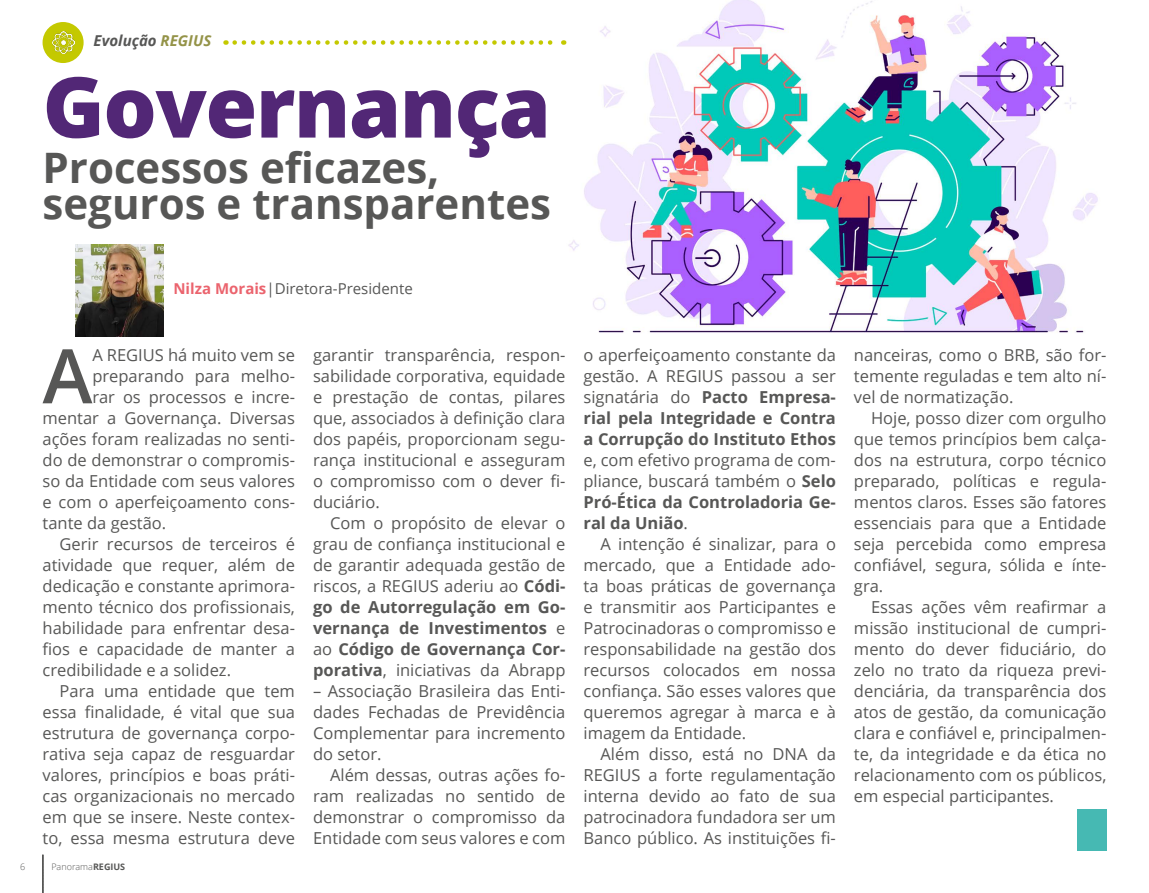
<style>
.page{position:relative;width:1149px;height:893px;background:#fff}
.page>*{position:absolute;margin:0;border:0;box-sizing:border-box;transform-origin:0 0}
.t1{font:800 84px "Open Sans";letter-spacing:-.015em;color:#522776}
.Parágrafo_simples{font:600 75.3px "Open Sans";color:#575756}
.t2{font:700 42px "Open Sans";color:#575756}
.Parágrafo_simples-2{font:16.5px/21px "Open Sans";color:#575756;text-align:justify}
.t3{font:15px "Open Sans";color:#575756}
.t4{font:italic 700 15px "Open Sans";color:#575756}
.t5{font:300 9px "Open Sans";color:#575756}
.s1{color:#949348}
.s2{font-weight:700;color:#eb646e}
.s3{font-weight:700}
</style>
<div class="page">
<svg style="left:43px;top:854px;width:1px;height:39px"></svg>
<img style="left:75px;top:245px;width:88px;height:91px">
<div style="left:43px;top:22px;width:41px;height:41px;background:#c4c900;border-radius:50%"></div>
<div style="left:1076px;top:809px;width:30px;height:41px;background:#46b9b3"></div>
<img style="left:564px;top:0;width:534px;height:333px">
<img style="left:52px;top:31px;width:22px;height:23px">
<svg style="left:234px;top:40px;width:330px;height:5px"></svg>
<p class="t4" style="left:94px;top:30px;width:119px">Evolução <span class="s1">REGIUS</span></p>
<p class="t1" style="left:43px;top:43px;width:509px">Governança</p>
<p class="t2" style="left:43px;top:138px;width:398px">Processos eficazes,</p>
<p class="t2" style="left:43px;top:174px;width:510px">seguros e transparentes</p>
<p class="t3" style="left:173px;top:278px;width:241px"><span class="s2">Nilza Morais</span>|Diretora-Presidente</p>
<p class="Parágrafo_simples" style="left:43px;top:324px;width:51px">A</p>
<p class="Parágrafo_simples-2" style="left:92px;top:344px;width:204px">A REGIUS há muito vem se</p>
<p class="Parágrafo_simples-2" style="left:92px;top:365px;width:204px">preparando para melho-</p>
<p class="Parágrafo_simples-2" style="left:92px;top:386px;width:204px">rar os processos e incre-</p>
<p class="Parágrafo_simples-2" style="left:43px;top:407px;width:254px">mentar a Governança. Diversas</p>
<p class="Parágrafo_simples-2" style="left:43px;top:428px;width:254px">ações foram realizadas no senti-</p>
<p class="Parágrafo_simples-2" style="left:43px;top:449px;width:254px">do de demonstrar o compromis-</p>
<p class="Parágrafo_simples-2" style="left:43px;top:470px;width:254px">so da Entidade com seus valores</p>
<p class="Parágrafo_simples-2" style="left:43px;top:491px;width:254px">e com o aperfeiçoamento cons-</p>
<p class="Parágrafo_simples-2" style="left:43px;top:512px;width:125px">tante da gestão.</p>
<p class="Parágrafo_simples-2" style="left:43px;top:533px;width:254px;text-indent:17px">Gerir recursos de terceiros é atividade que requer, além de dedicação e constante aprimora&shy;mento técnico dos profissionais, habilidade para enfrentar desa&shy;fios e capacidade de manter a credibilidade e a solidez.</p>
<p class="Parágrafo_simples-2" style="left:43px;top:680px;width:254px;text-indent:17px">Para uma entidade que tem essa finalidade, é vital que sua estrutura de governança corpo&shy;rativa seja capaz de resguardar valores, princípios e boas práti&shy;cas organizacionais no mercado em que se insere. Neste contex&shy;to, essa mesma estrutura deve</p>
<p class="t5" style="left:20px;top:861px;width:7px">6</p>
<p class="t5" style="left:51px;top:861px;width:75px">Panorama<span class="s3">REGIUS</span></p>
<p class="Parágrafo_simples-2" style="left:313px;top:344px;width:254px">garantir transparência, respon&shy;sabilidade corporativa, equidade e prestação de contas, pilares que, associados à definição clara dos papéis, proporcionam segu&shy;rança institucional e asseguram o compromisso com o dever fi&shy;duciário.</p>
<p class="Parágrafo_simples-2" style="left:313px;top:512px;width:254px;text-indent:17px">Com o propósito de elevar o grau de confiança institucional e de garantir adequada gestão de riscos, a REGIUS aderiu ao <span class="s3">Códi&shy;go de Autorregulação em Go&shy;vernança de Investimentos</span> e ao <span class="s3">Código de Governança Cor&shy;porativa</span>, iniciativas da Abrapp</p>
<p class="Parágrafo_simples-2" style="left:313px;top:680px;width:254px">– Associação Brasileira das Enti&shy;dades Fechadas de Previdência Complementar para incremento do setor.</p>
<p class="Parágrafo_simples-2" style="left:313px;top:764px;width:254px;text-indent:17px">Além dessas, outras ações fo&shy;ram realizadas no sentido de demonstrar o compromisso da Entidade com seus valores e com</p>
<p class="Parágrafo_simples-2" style="left:583px;top:344px;width:254px">o aperfeiçoamento constante da gestão. A REGIUS passou a ser signatária do <span class="s3">Pacto Empresa&shy;rial pela Integridade e Contra a Corrupção do Instituto Ethos </span>e, com efetivo programa de com&shy;pliance, buscará também o <span class="s3">Selo Pró-Ética da Controladoria Ge&shy;ral da União</span>.</p>
<p class="Parágrafo_simples-2" style="left:583px;top:533px;width:254px;text-indent:17px">A intenção é sinalizar, para o mercado, que a Entidade ado&shy;ta boas práticas de governança e transmitir aos Participantes e Patrocinadoras o compromisso e responsabilidade na gestão dos recursos colocados em nossa confiança. São esses valores que queremos agregar à marca e à imagem da Entidade.</p>
<p class="Parágrafo_simples-2" style="left:583px;top:743px;width:254px;text-indent:17px">Além disso, está no DNA da REGIUS a forte regulamentação interna devido ao fato de sua patrocinadora fundadora ser um Banco público. As instituições fi-</p>
<p class="Parágrafo_simples-2" style="left:853px;top:344px;width:254px">nanceiras, como o BRB, são for&shy;temente reguladas e tem alto ní&shy;vel de normatização.</p>
<p class="Parágrafo_simples-2" style="left:853px;top:407px;width:254px;text-indent:17px">Hoje, posso dizer com orgulho que temos princípios bem calça&shy;dos na estrutura, corpo técnico preparado, políticas e regula&shy;mentos claros. Esses são fatores essenciais para que a Entidade seja percebida como empresa confiável, segura, sólida e ínte&shy;gra.</p>
<p class="Parágrafo_simples-2" style="left:853px;top:596px;width:254px;text-indent:17px">Essas ações vêm reafirmar a missão institucional de cumpri&shy;mento do dever fiduciário, do zelo no trato da riqueza previ&shy;denciária, da transparência dos atos de gestão, da comunicação clara e confiável e, principalmen&shy;te, da integridade e da ética no relacionamento com os públicos, em especial participantes.</p>
</div>
